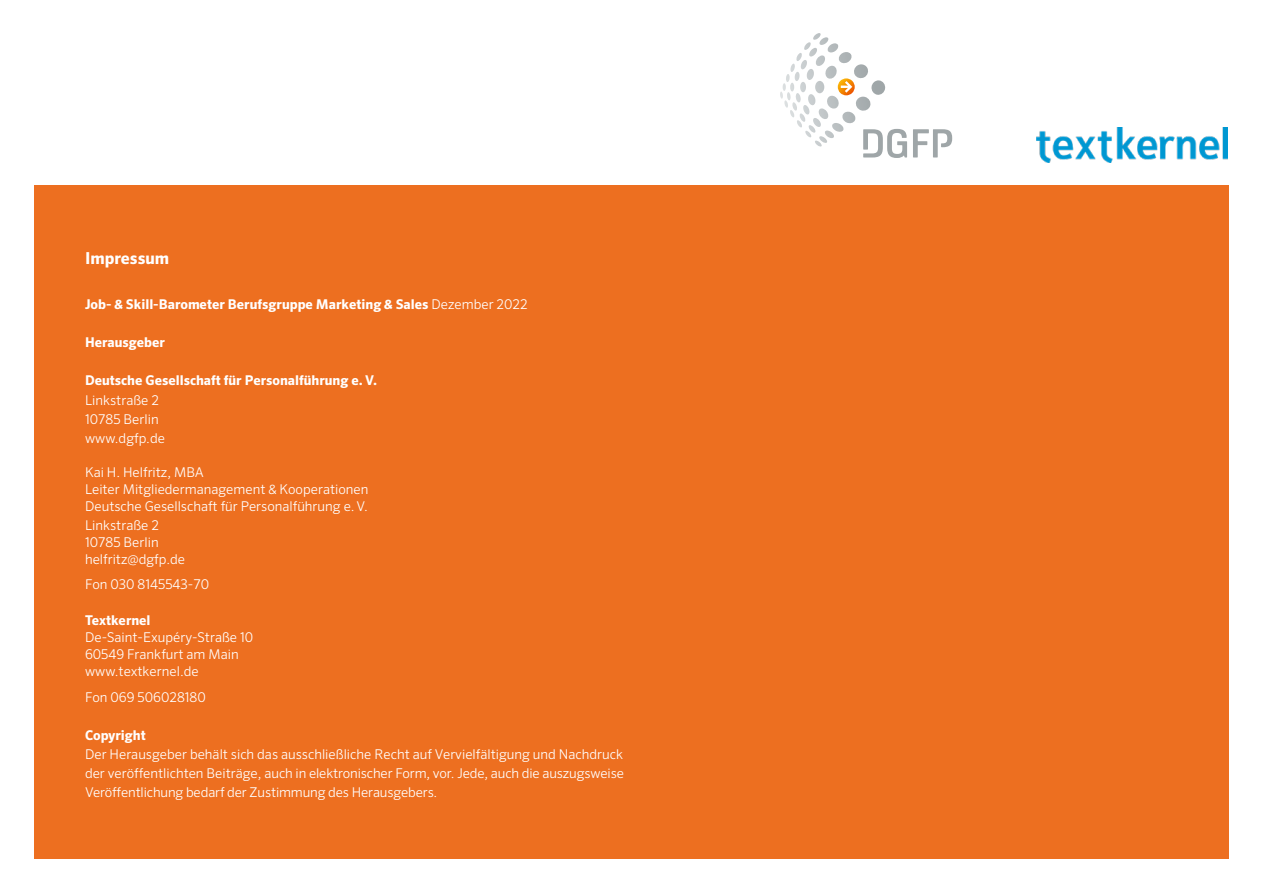
<style>
.page{position:relative;width:1263px;height:893px;background:#fff}
.page>*{position:absolute;margin:0;border:0;box-sizing:border-box;transform-origin:0 0}
.Headline_4{font:700 16.5px "Sero Pro";color:#fff}
.copy{font:300 13.5px/19.2px "Sero Pro";color:#fff}
.copy-2{font:700 13.5px "Sero Pro";color:#fff}
.s1{font-weight:300}
</style>
<div class="page">
<div style="left:34px;top:185px;width:1195px;height:674px;background:#ed6f20"></div>
<svg style="left:780px;top:33px;width:105px;height:66px"></svg>
<svg style="left:913px;top:129px;width:39px;height:28px"></svg>
<svg style="left:863px;top:129px;width:44px;height:29px"></svg>
<img style="left:1037px;top:127px;width:191px;height:35px">
<p class="Headline_4" style="left:85px;top:248px;width:86px">Impressum</p>
<p class="copy-2" style="left:85px;top:296px;width:444px">Job- &amp; Skill-Barometer Berufsgruppe Marketing &amp; Sales <span class="s1">Dezember 2022</span></p>
<p class="copy-2" style="left:85px;top:334px;width:81px">Herausgeber</p>
<p class="copy-2" style="left:85px;top:372px;width:294px">Deutsche Gesellschaft für Personalführung e. V.</p>
<p class="copy" style="left:85px;top:390px;width:81px">Linkstraße 2<br>10785 Berlin www.dgfp.de</p>
<p class="copy" style="left:85px;top:462px;width:121px">Kai H. Helfritz, MBA</p>
<p class="copy" style="left:85px;top:480px;width:285px;line-height:17px">Leiter Mitgliedermanagement &amp; Kooperationen<br>Deutsche Gesellschaft für Personalführung e.V.</p>
<p class="copy" style="left:85px;top:516px;width:102px;line-height:17px">Linkstraße 2<br>10785 Berlin helfritz@dgfp.de</p>
<p class="copy" style="left:85px;top:575px;width:126px">Fon 030 8145543-70</p>
<p class="copy-2" style="left:85px;top:612px;width:67px">Textkernel</p>
<p class="copy" style="left:85px;top:628px;width:170px">De-Saint-Exupéry-Straße 10</p>
<p class="copy" style="left:85px;top:645px;width:155px">60549 Frankfurt am Main</p>
<p class="copy" style="left:85px;top:662px;width:115px">www.textkernel.de</p>
<p class="copy" style="left:85px;top:687px;width:122px">Fon 069 506028180</p>
<p class="copy-2" style="left:85px;top:727px;width:62px">Copyright</p>
<p class="copy" style="left:85px;top:744px;width:540px;text-align:justify">Der Herausgeber behält sich das ausschließliche Recht auf Vervielfältigung und Nachdruck der veröffentlichten Beiträge, auch in elektronischer Form, vor. Jede, auch die auszugsweise Veröffentlichung bedarf der Zustimmung des Herausgebers.</p>
</div>
